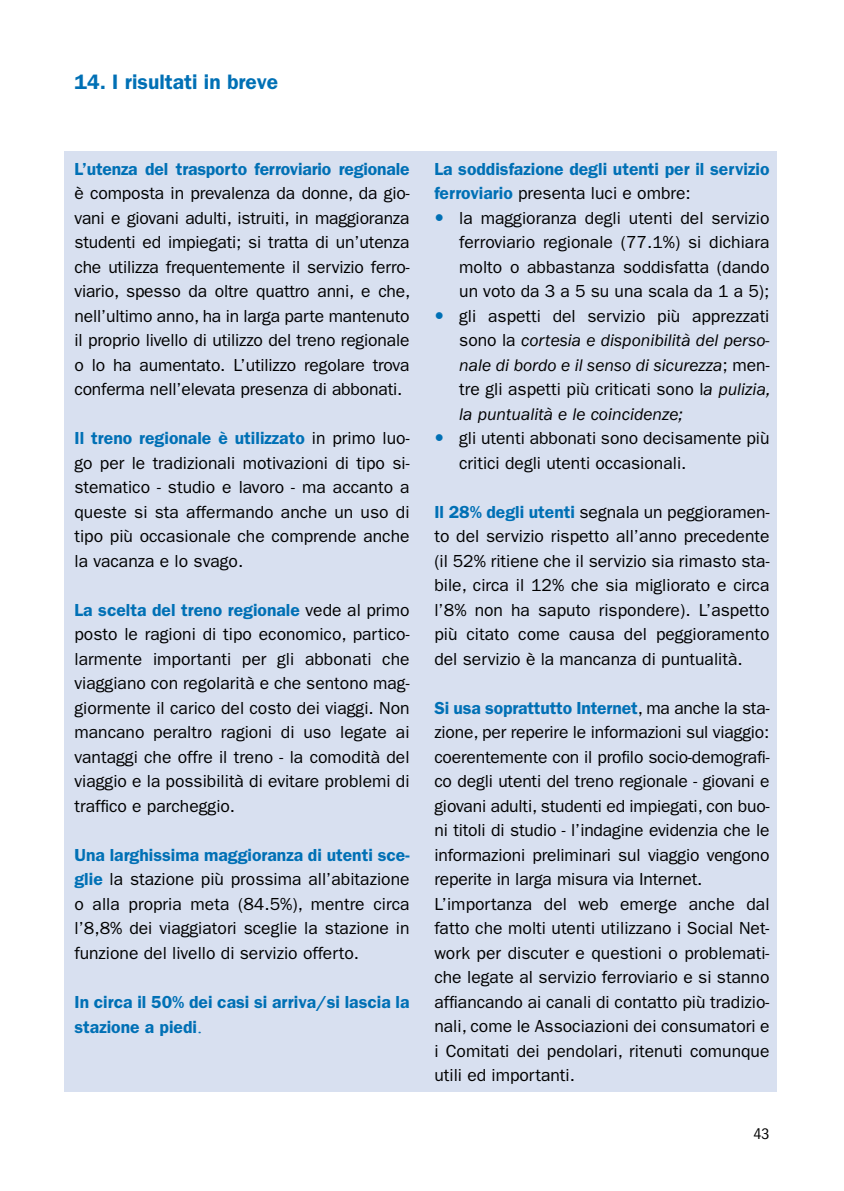
<style>
.page{position:relative;width:844px;height:1191px;background:#fff}
.page>*{position:absolute;margin:0;border:0;box-sizing:border-box;transform-origin:0 0}
.t1{font:600 21px "ITC Franklin Gothic Std";color:#0070b5}
.t2{font:17.5px/24.5px "ITC Franklin Gothic Std";color:#000;text-align:justify}
.t3{font:600 17.5px/25.2px "ITC Franklin Gothic Std";color:#0070b5}
.t4{font:condensed 15.75px "ITC Franklin Gothic Std";color:#000}
.s1{font-weight:600;color:#0070b5}
.s2{font-family:"Times New Roman";font-weight:400;font-size:21px}
.s3{font-weight:400;color:#000}
.s4{font-style:italic}
</style>
<div class="page">
<div style="left:64px;top:151px;width:712px;height:940px;background:#d8e0f0"></div>
<p class="t1" style="left:74px;top:69px;width:205px">14. I risultati in breve</p>
<p class="t3" style="left:74px;top:156px;width:336px">L’utenza del trasporto ferroviario regionale</p>
<p class="t2" style="left:74px;top:181px;width:337px">è composta in prevalenza da donne, da gio&shy;vani e giovani adulti, istruiti, in maggioranza studenti ed impiegati; si tratta di un’utenza che utilizza frequentemente il servizio ferro&shy;viario, spesso da oltre quattro anni, e che, nell’ultimo anno, ha in larga parte mantenuto il proprio livello di utilizzo del treno regionale o lo ha aumentato. L’utilizzo regolare trova conferma nell’elevata presenza di abbonati.</p>
<p class="t2" style="left:74px;top:426px;width:336px"><span class="s1">Il treno regionale è utilizzato</span> in primo luo&shy;go per le tradizionali motivazioni di tipo si&shy;stematico - studio e lavoro - ma accanto a queste si sta affermando anche un uso di tipo più occasionale che comprende anche la vacanza e lo svago.</p>
<p class="t2" style="left:74px;top:597px;width:336px"><span class="s1">La scelta del treno regionale</span> vede al primo posto le ragioni di tipo economico, partico&shy;larmente importanti per gli abbonati che viaggiano con regolarità e che sentono mag&shy;giormente il carico del costo dei viaggi. Non mancano peraltro ragioni di uso legate ai vantaggi che offre il treno - la comodità del viaggio e la possibilità di evitare problemi di traffico e parcheggio.</p>
<p class="t2" style="left:74px;top:842px;width:336px"><span class="s1">Una larghissima maggioranza di utenti sce&shy;glie</span> la stazione più prossima all’abitazione o alla propria meta (84.5%), mentre circa l’8,8% dei viaggiatori sceglie la stazione in funzione del livello di servizio offerto.</p>
<p class="t3" style="left:74px;top:989px;width:336px">In circa il 50% dei casi si arriva/si lascia la stazione a piedi<span class="s2">.</span></p>
<p class="t3" style="left:434px;top:156px;width:336px;line-height:24.5px">La soddisfazione degli utenti per il servizio ferroviario <span class="s3">presenta luci e ombre:</span></p>
<p class="t2" style="left:459px;top:205px;width:312px">la maggioranza degli utenti del servizio ferroviario regionale (77.1%) si dichiara molto o abbastanza soddisfatta (dando un voto da 3 a 5 su una scala da 1 a 5); gli aspetti del servizio più apprezzati sono la <span class="s4">cortesia e disponibilità del perso&shy;nale di bordo e il senso di sicurezza</span>; men&shy;tre gli aspetti più criticati sono l<span class="s4">a pulizia, la puntualità e le coincidenze;</span></p>
<p class="t2" style="left:459px;top:426px;width:312px">gli utenti abbonati sono decisamente più critici degli utenti occasionali.</p>
<p class="t2" style="left:434px;top:499px;width:336px"><span class="s1">Il 28% degli utenti</span> segnala un peggioramen&shy;to del servizio rispetto all’anno precedente (il 52% ritiene che il servizio sia rimasto sta&shy;bile, circa il 12% che sia migliorato e circa l’8% non ha saputo rispondere). L’aspetto più citato come causa del peggioramento del servizio è la mancanza di puntualità.</p>
<p class="t2" style="left:434px;top:695px;width:336px;text-align:left"><span class="s1">Si usa soprattutto Internet</span>, ma anche la sta&shy;zione, per reperire le informazioni sul viaggio: coerentemente con il profilo socio-demografi&shy;co degli utenti del treno regionale - giovani e giovani adulti, studenti ed impiegati, con buo&shy;ni titoli di studio - l’indagine evidenzia che le informazioni preliminari sul viaggio vengono reperite in larga misura via Internet.<br>L’importanza del web emerge anche dal fatto che molti utenti utilizzano i Social Net&shy;work per discuter e questioni o problemati&shy;che legate al servizio ferroviario e si stanno affiancando ai canali di contatto più tradizio&shy;nali, come le Associazioni dei consumatori e i Comitati dei pendolari, ritenuti comunque utili ed importanti.</p>
<p class="t4" style="left:753px;top:1124px;width:18px">43</p>
</div>
